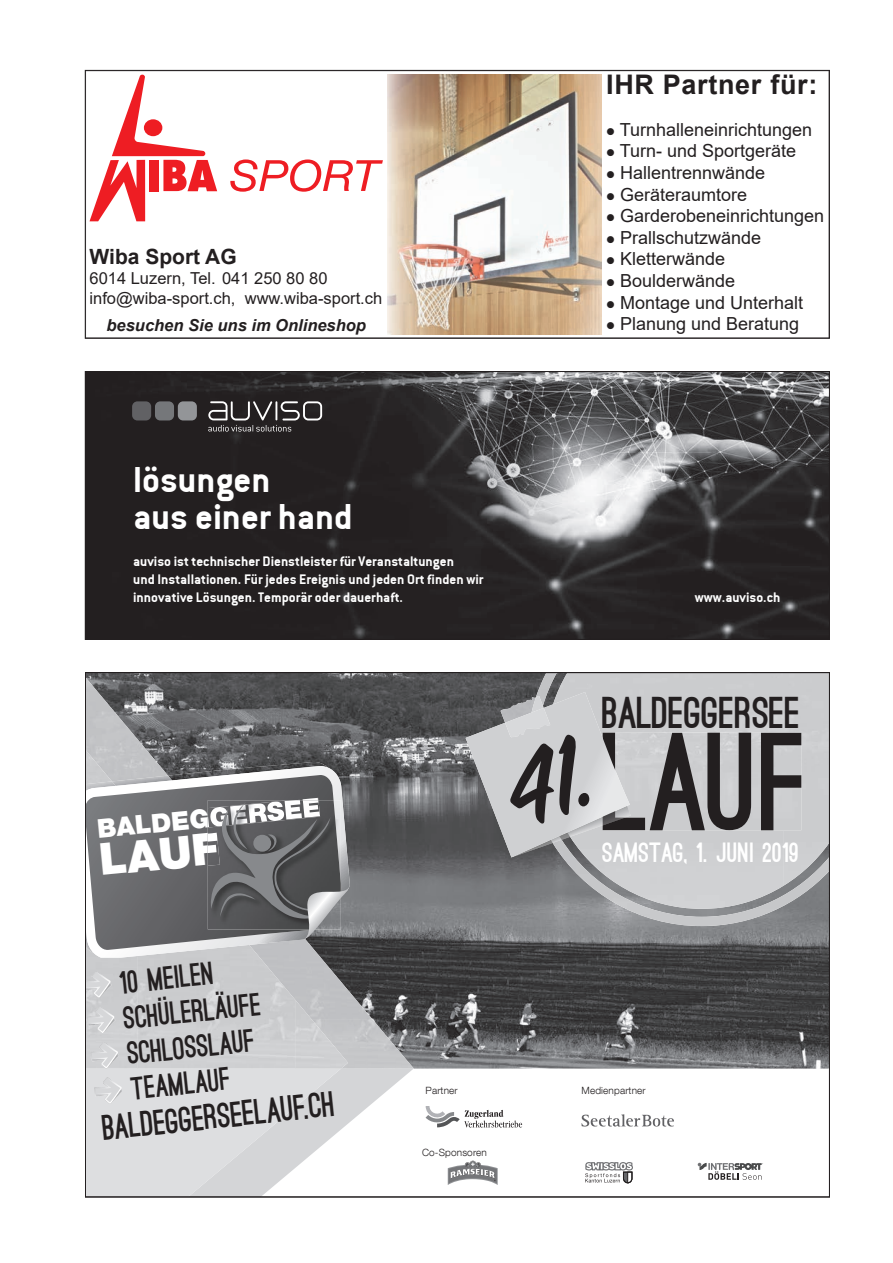
<style>
.page{position:relative;width:893px;height:1263px;background:#fff}
.page>*{position:absolute;margin:0;border:0;box-sizing:border-box;transform-origin:0 0}
.t1{font:900 132.15px "Ostrich Sans";color:#231f20}
.t2{font:900 43.95px "Helvetica Neue LT Com";color:#fff}
.t3{font:900 42.3px "Ostrich Sans";color:#231f20}
.t4{font:700 39px/37.3px "Conduit";color:#fff}
.t5{font:900 33.9px "Ostrich Sans";color:#231f20;scale:.95 1}
.t6{font:900 30.45px/35.5px "Ostrich Sans";color:#231f20;scale:.95 1}
.t7{font:700 27px "Arial";letter-spacing:.025em;color:#231f20}
.t8{font:900 26.4px "Ostrich Sans";color:#fff}
.t9{font:900 25.95px "Helvetica Neue LT Com";color:#fff}
.t10{font:700 21px "Arial";color:#231f20}
.t11{font:18px "Arial";color:#231f20}
.t12{font:16.5px/19.8px "Arial";color:#231f20}
.t13{font:italic 700 16.5px "Arial";color:#231f20}
.t14{font:700 15px/18px "Conduit";color:#fff}
.t15{font:300 10.05px "Helvetica Neue LT Com";letter-spacing:.015em;color:#231f20}
</style>
<div class="page">
<img style="left:87px;top:373px;width:741px;height:265px">
<svg style="left:208px;top:401px;width:114px;height:31px;background:#4e4b4c"></svg>
<div style="left:178px;top:401px;width:19px;height:19px;background:#939598;border-radius:5px"></div>
<div style="left:155px;top:401px;width:19px;height:19px;background:#75777a;border-radius:5px"></div>
<div style="left:132px;top:401px;width:19px;height:19px;background:#616164;border-radius:5px"></div>
<div style="left:85px;top:371px;width:745px;height:269px;border:1px solid #231f20"></div>
<svg style="left:89px;top:74px;width:513px;height:261px"></svg>
<img style="left:387px;top:75px;width:215px;height:259px">
<div style="left:85px;top:70px;width:745px;height:268px;border:1px solid #231f20"></div>
<img style="left:87px;top:674px;width:741px;height:394px">
<img style="left:87px;top:677px;width:45px;height:72px">
<img style="left:132px;top:732px;width:36px;height:34px">
<img style="left:296px;top:939px;width:71px;height:80px">
<img style="left:367px;top:1012px;width:47px;height:30px">
<img style="left:348px;top:1019px;width:19px;height:23px">
<img style="left:87px;top:749px;width:51px;height:293px">
<img style="left:137px;top:958px;width:159px;height:84px">
<img style="left:295px;top:1000px;width:53px;height:42px">
<img style="left:111px;top:972px;width:1px;height:26px">
<svg style="left:87px;top:971px;width:24px;height:27px"></svg>
<svg style="left:87px;top:1006px;width:28px;height:27px"></svg>
<svg style="left:87px;top:1042px;width:327px;height:153px"></svg>
<div style="left:557px;top:674px;width:271px;height:93px;background:#cbccce"></div>
<div style="left:784px;top:767px;width:44px;height:73px;background:#cbccce"></div>
<img style="left:630px;top:830px;width:154px;height:10px">
<div style="left:630px;top:733px;width:171px;height:97px;background:#cdced0"></div>
<img style="left:536px;top:674px;width:21px;height:18px">
<img style="left:553px;top:840px;width:275px;height:86px">
<img style="left:630px;top:810px;width:1px;height:15px">
<img style="left:168px;top:762px;width:160px;height:4px">
<svg style="left:87px;top:766px;width:263px;height:192px"></svg>
<svg style="left:87px;top:775px;width:262px;height:175px;background:#7b7c7e"></svg>
<svg style="left:585px;top:1162px;width:48px;height:21px"></svg>
<svg style="left:426px;top:1106px;width:96px;height:22px"></svg>
<svg style="left:581px;top:1114px;width:93px;height:12px"></svg>
<svg style="left:698px;top:1163px;width:65px;height:17px"></svg>
<svg style="left:448px;top:1160px;width:50px;height:25px"></svg>
<svg style="left:216px;top:991px;width:8px;height:4px"></svg>
<svg style="left:158px;top:997px;width:8px;height:4px"></svg>
<svg style="left:466px;top:692px;width:164px;height:165px;background:#b7b8ba"></svg>
<p class="t10" style="left:90px;top:242px;width:149px">Wiba Sport AG</p>
<p class="t12" style="left:90px;top:268px;width:294px">6014 Luzern, Tel. 041 250 80 80 info@wiba-sport.ch, www.wiba-sport.ch</p>
<p class="t13" style="left:107px;top:314px;width:261px">besuchen Sie uns im Onlineshop</p>
<h3 class="t4" style="left:133px;top:460px;width:221px">lösungen<br>aus einer hand</h3>
<p class="t14" style="left:133px;top:552px;width:352px">auviso ist technischer Dienstleister für Veranstaltungen<br>und Installationen. Für jedes Ereignis und jeden Ort finden wir innovative Lösungen. Temporär oder dauerhaft.</p>
<h3 class="t9" style="left:96px;top:814px;width:226px;rotate:-6deg">BALDEGGERSEE</h3>
<h2 class="t2" style="left:97px;top:834px;width:122px;rotate:-6deg">LAUF</h2>
<h3 class="t7" style="left:606px;top:66px;width:213px">IHR Partner für:</h3>
<p class="t11" style="left:606px;top:117px;width:208px">● Turnhalleneinrichtungen</p>
<p class="t11" style="left:606px;top:139px;width:192px">● Turn- und Sportgeräte</p>
<p class="t11" style="left:606px;top:160px;width:161px">● Hallentrennwände</p>
<p class="t11" style="left:606px;top:182px;width:143px">● Geräteraumtore</p>
<p class="t11" style="left:606px;top:203px;width:220px">● Garderobeneinrichtungen</p>
<p class="t11" style="left:606px;top:225px;width:157px">● Prallschutzwände</p>
<p class="t11" style="left:606px;top:247px;width:121px">● Kletterwände</p>
<p class="t11" style="left:606px;top:268px;width:131px">● Boulderwände</p>
<p class="t11" style="left:606px;top:290px;width:199px">● Montage und Unterhalt</p>
<p class="t11" style="left:606px;top:311px;width:195px">● Planung und Beratung</p>
<p class="t14" style="left:695px;top:588px;width:87px">www.auviso.ch</p>
<h3 class="t3" style="left:603px;top:697px;width:200px">BALDEGGERSEE</h3>
<h1 class="t1" style="left:603px;top:733px;width:209px">LAUF</h1>
<h3 class="t8" style="left:603px;top:843px;width:198px">SAMSTAG, 1. JUNI 2019</h3>
<h3 class="t6" style="left:118px;top:966px;width:147px;rotate:-6deg">10 MEILEN<br>SCHULERLAUFE<br>SCHLOSSLAUF<br>TEAMLAUF</h3>
<h3 class="t5" style="left:101px;top:1115px;width:248px;rotate:-6deg">BALDEGGERSEELAUF.CH</h3>
<p class="t15" style="left:426px;top:1084px;width:34px">Partner</p>
<p class="t15" style="left:581px;top:1084px;width:66px">Medienpartner</p>
<p class="t15" style="left:422px;top:1147px;width:66px">Co-Sponsoren</p>
</div>
